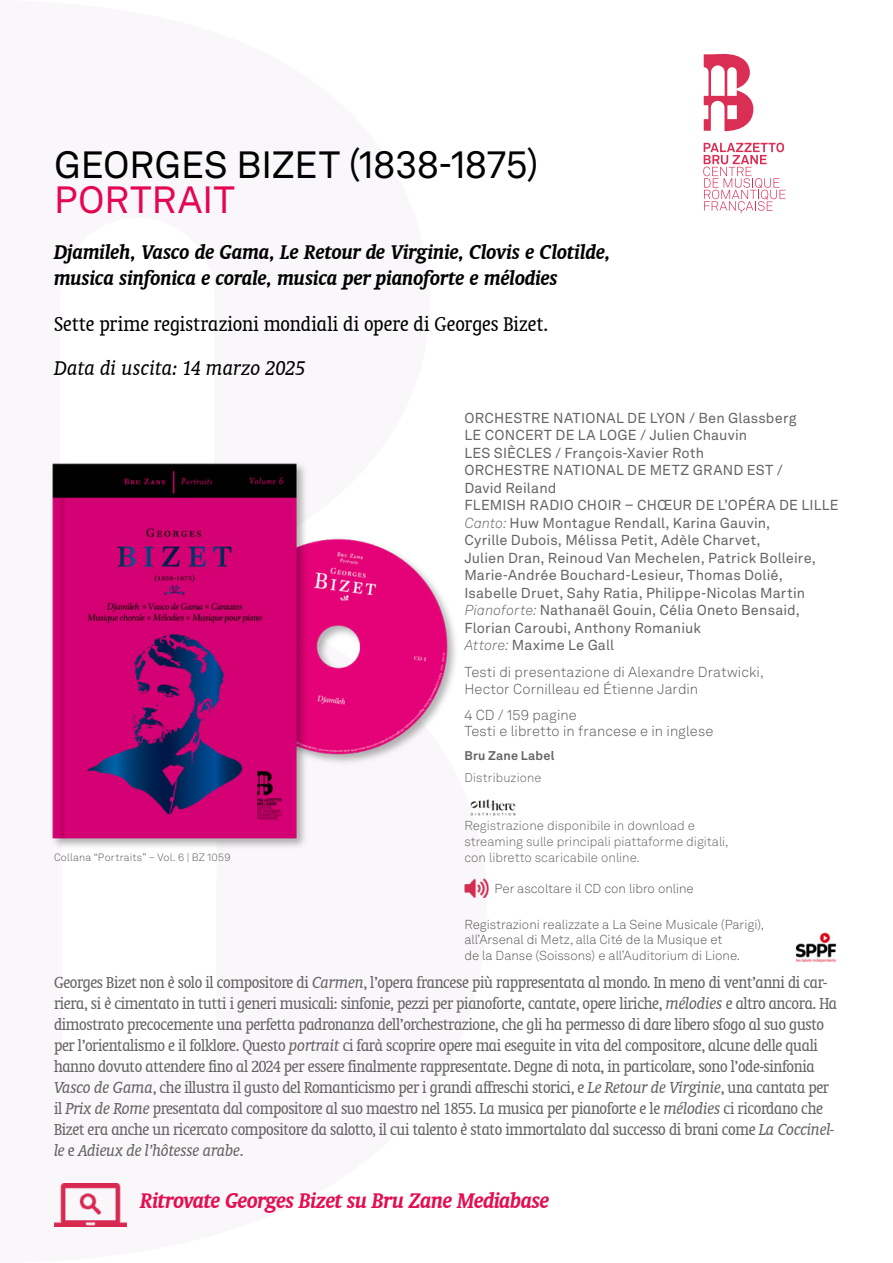
<style>
.page{position:relative;width:893px;height:1263px;background:#fff}
.page>*{position:absolute;margin:0;border:0;box-sizing:border-box;transform-origin:0 0}
.t1{font:37.5px "Akkurat LL";letter-spacing:-.005em;color:#010202}
.t2{font:37.5px "Akkurat LL";letter-spacing:.01em;color:#e50651}
.t3{font:italic 700 24px "Oranda BT";letter-spacing:-.02em;color:#e40e52}
.t4{font:italic 700 22.5px/25.5px "Oranda BT";letter-spacing:-.005em;color:#000}
.t5{font:condensed 22.5px "Oranda BT";color:#000}
.t6{font:italic 22.5px "Oranda BT";color:#000}
.t7{font:condensed 18px/21px "Oranda BT";letter-spacing:-.02em;color:#646363}
.t8{font:14.25px/17.5px "Akkurat LL";letter-spacing:.01em;color:#646463}
.t9{font:300 14.25px/17.5px "Akkurat LL";letter-spacing:.005em;color:#585756}
.t10{font:300 12.9px/15.8px "Akkurat LL";color:#595857}
.t11{font:300 12.9px/15.8px "Akkurat LL";color:#656564}
.t12{font:300 12.45px "Akkurat LL";letter-spacing:.015em;color:#646463}
.t13{font:700 12.45px "Akkurat LL";letter-spacing:.015em;color:#646463}
.t14{font:300 10.5px "Akkurat LL";letter-spacing:.02em;color:#585756}
.s1{font-weight:300;font-style:italic}
.s2{color:#595857}
.s3{font-style:italic;font-stretch:normal}
</style>
<div class="page">
<svg style="left:703px;top:54px;width:50px;height:77px"></svg>
<svg style="left:703px;top:143px;width:82px;height:70px"></svg>
<img style="left:795px;top:932px;width:42px;height:31px">
<img style="left:464px;top:878px;width:25px;height:19px">
<img style="left:482px;top:799px;width:34px;height:17px">
<img style="left:54px;top:1183px;width:73px;height:44px">
<img style="left:51px;top:462px;width:431px;height:387px">
<h1 class="t1" style="left:54px;top:137px;width:485px">GEORGES BIZET (1838-1875)</h1>
<h1 class="t2" style="left:54px;top:172px;width:182px">PORTRAIT</h1>
<p class="t4" style="left:54px;top:239px;width:558px">Djamileh, Vasco de Gama, Le Retour de Virginie, Clovis e Clotilde, musica sinfonica e corale, musica per pianoforte e mélodies</p>
<p class="t5" style="left:54px;top:311px;width:496px">Sette prime registrazioni mondiali di opere di Georges Bizet.</p>
<p class="t6" style="left:54px;top:355px;width:253px">Data di uscita: 14 marzo 2025</p>
<p class="t14" style="left:54px;top:849px;width:178px">Collana “Portraits” – Vol. 6 | BZ 1059</p>
<p class="t8" style="left:464px;top:408px;width:376px">ORCHESTRE NATIONAL DE LYON / Ben Glassberg<br>LE CONCERT DE LA LOGE / Julien Chauvin<br>LES SIÈCLES / François-Xavier Roth<br>ORCHESTRE NATIONAL DE METZ GRAND EST /<br>David Reiland<br>FLEMISH RADIO CHOIR – CHŒUR DE L’OPÉRA DE LILLE <span class="s1">Canto:</span> Huw Montague Rendall, Karina Gauvin,<br>Cyrille Dubois, Mélissa Petit, Adèle Charvet,<br>Julien Dran, Reinoud Van Mechelen, Patrick Bolleire, Marie-Andrée Bouchard-Lesieur, Thomas Dolié, Isabelle Druet, Sahy Ratia, Philippe-Nicolas Martin <span class="s1">Pianoforte:</span> Nathanaël Gouin, Célia Oneto Bensaid, Florian Caroubi, Anthony Romaniuk<br><span class="s1">Attore:</span> Maxime Le Gall</p>
<p class="t9" style="left:464px;top:662px;width:301px">Testi di presentazione di Alexandre Dratwicki,<br>Hector Cornilleau ed Étienne Jardin</p>
<p class="t9" style="left:464px;top:707px;width:250px;line-height:15.8px">4 CD <span class="s2">/ 159 pagine<br></span>Testi e libretto in francese e in inglese</p>
<p class="t13" style="left:464px;top:746px;width:92px">Bru Zane Label</p>
<p class="t12" style="left:464px;top:768px;width:79px">Distribuzione</p>
<p class="t11" style="left:464px;top:817px;width:266px">Registrazione disponibile in download e streaming sulle principali piattaforme digitali, con libretto scaricabile online.</p>
<p class="t10" style="left:495px;top:880px;width:201px">Per ascoltare il CD con libro online</p>
<p class="t10" style="left:464px;top:916px;width:301px">Registrazioni realizzate a La Seine Musicale (Parigi), all’Arsenal di Metz, alla Cité de la Musique et<br>de la Danse (Soissons) e all’Auditorium di Lione.</p>
<p class="t7" style="left:54px;top:971px;width:785px">Georges Bizet non è solo il compositore di <span class="s3">Carmen</span>, l’opera francese più rappresentata al mondo. In meno di vent’anni di car&shy;riera, si è cimentato in tutti i generi musicali: sinfonie, pezzi per pianoforte, cantate, opere liriche, <span class="s3">mélodies</span> e altro ancora. Ha dimostrato precocemente una perfetta padronanza dell’orchestrazione, che gli ha permesso di dare libero sfogo al suo gusto per l’orientalismo e il folklore. Questo <span class="s3">portrait</span> ci farà scoprire opere mai eseguite in vita del compositore, alcune delle quali hanno dovuto attendere fino al 2024 per essere finalmente rappresentate. Degne di nota, in particolare, sono l’ode-sinfonia <span class="s3">Vasco de Gama</span>, che illustra il gusto del Romanticismo per i grandi affreschi storici, e <span class="s3">Le Retour de Virginie</span>, una cantata per il <span class="s3">Prix de Rome</span> presentata dal compositore al suo maestro nel 1855. La musica per pianoforte e le <span class="s3">mélodies</span> ci ricordano che Bizet era anche un ricercato compositore da salotto, il cui talento è stato immortalato dal successo di brani come <span class="s3">La Coccinel&shy;le</span> e <span class="s3">Adieux de l’hôtesse arabe</span>.</p>
<h2 class="t3" style="left:140px;top:1186px;width:411px">Ritrovate Georges Bizet su Bru Zane Mediabase</h2>
</div>
